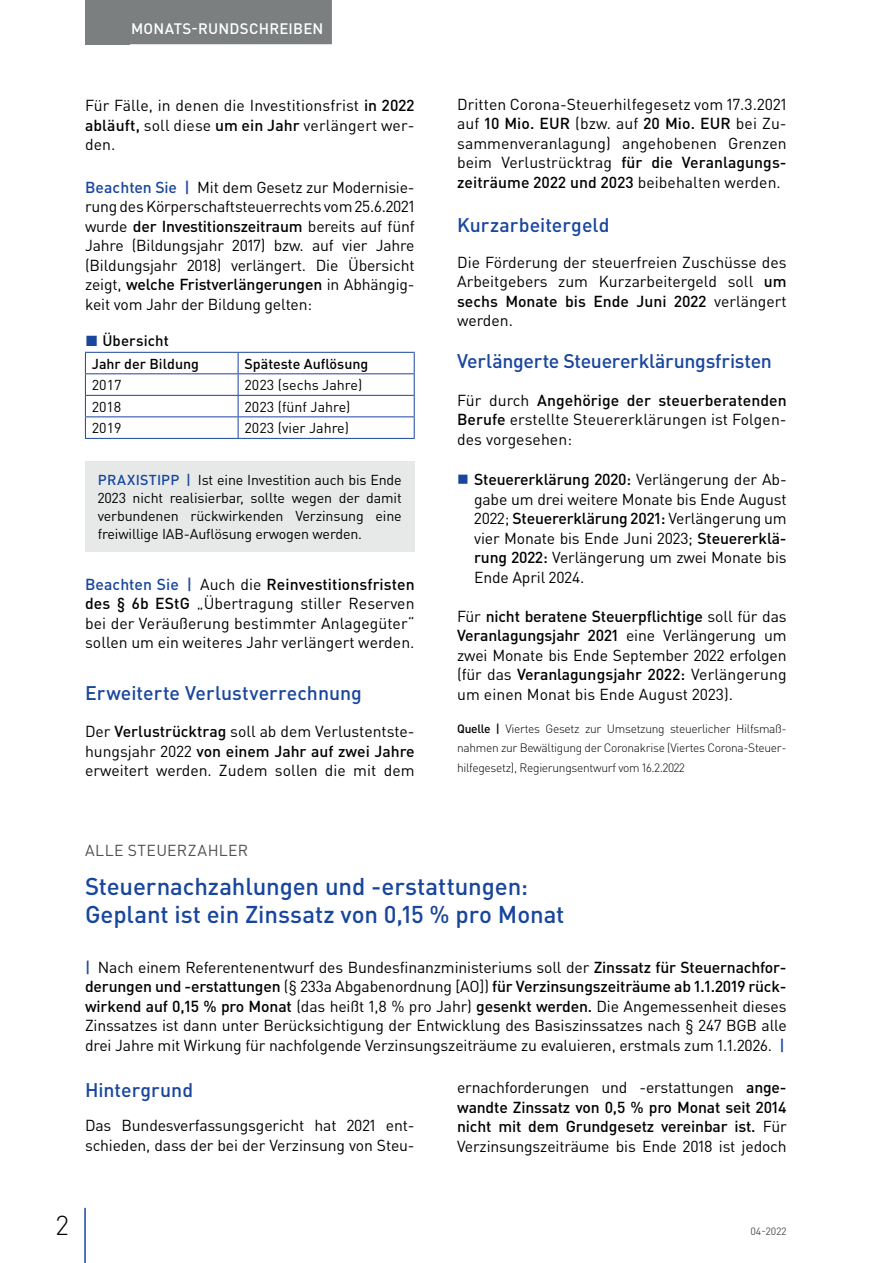
<style>
.page{position:relative;width:893px;height:1263px;background:#fff}
.page>*{position:absolute;margin:0;border:0;box-sizing:border-box;transform-origin:0 0}
.t1{font:300 27px "DIN Pro";color:#000002}
.t2{font:500 24px/28.5px "DIN Pro";letter-spacing:-.005em;color:#18469d}
.t3{font:500 19.5px "DIN Pro";color:#18469d}
.t4{font:15.75px/19.5px "DIN Pro";letter-spacing:-.005em;color:#000002;text-align:justify}
.t5{font:500 15.75px/19.5px "DIN Pro";letter-spacing:-.01em;color:#000002;text-align:justify}
.t6{font:15.75px "DIN Pro";letter-spacing:.025em;color:#4f5152}
.t7{font:500 15px "DIN Pro";letter-spacing:.015em;color:#fff}
.t8{font:500 15px "DIN Pro";letter-spacing:.005em;color:#000002}
.t9{font:14.25px/18px "DIN Pro";letter-spacing:-.01em;color:#000002;text-align:justify}
.t10{font:500 14.25px "DIN Pro";color:#000002}
.t11{font:300 12px/19.5px "DIN Pro";letter-spacing:-.025em;color:#000002;text-align:justify}
.t12{font:10.5px "DIN Pro";color:#4f5152}
.s1{font-weight:500}
.s2{font-weight:500;color:#18469d}
.s3{color:#18469d}
.s4{font-weight:400}
</style>
<div class="page">
<div style="left:85px;top:0;width:45px;height:44px;background:#7c7f7f"></div>
<hr style="left:84px;top:1208px;width:2px;height:55px;background:#18469d">
<div style="left:122px;top:0;width:210px;height:44px;background:#7c7f7f"></div>
<hr style="left:85px;top:438px;width:153px;height:1px;background:#18469d">
<hr style="left:238px;top:438px;width:177px;height:1px;background:#18469d">
<svg style="left:85px;top:352px;width:330px;height:86px"></svg>
<div style="left:85px;top:461px;width:330px;height:90px;background:#e6e9e8"></div>
<p class="t7" style="left:131px;top:18px;width:194px">MONATS-RUNDSCHREIBEN</p>
<p class="t4" style="left:85px;top:95px;width:331px">Für Fälle, in denen die Investitionsfrist <span class="s1">in 2022 abläuft,</span> soll diese <span class="s1">um ein Jahr</span> verlängert wer&shy;den.</p>
<p class="t4" style="left:85px;top:177px;width:331px"><span class="s2">Beachten Sie |</span> Mit dem Gesetz zur Modernisie&shy;rung des Körperschaftsteuerrechts vom 25.6.2021 wurde <span class="s1">der Investitionszeitraum</span> bereits auf fünf Jahre (Bildungsjahr 2017) bzw. auf vier Jahre (Bildungsjahr 2018) verlängert. Die Übersicht zeigt, <span class="s1">welche Fristverlängerungen</span> in Abhängig&shy;keit vom Jahr der Bildung gelten:</p>
<p class="t8" style="left:85px;top:331px;width:85px"><span class="s3">◼</span> Übersicht</p>
<p class="t10" style="left:92px;top:354px;width:109px">Jahr der Bildung</p>
<p class="t10" style="left:244px;top:354px;width:125px">Späteste Auflösung</p>
<p class="t9" style="left:92px;top:375px;width:31px">2017</p>
<p class="t9" style="left:244px;top:375px;width:119px">2023 (sechs Jahre)</p>
<p class="t9" style="left:92px;top:397px;width:31px">2018</p>
<p class="t9" style="left:244px;top:397px;width:108px">2023 (fünf Jahre)</p>
<p class="t9" style="left:92px;top:418px;width:31px">2019</p>
<p class="t9" style="left:244px;top:418px;width:106px">2023 (vier Jahre)</p>
<p class="t9" style="left:98px;top:470px;width:306px"><span class="s2">PRAXISTIPP |</span> Ist eine Investition auch bis Ende 2023 nicht realisierbar, sollte wegen der damit verbundenen rückwirkenden Verzinsung eine freiwillige IAB-Auflösung erwogen werden.</p>
<p class="t4" style="left:85px;top:574px;width:331px"><span class="s2">Beachten Sie |</span> Auch die <span class="s1">Reinvestitionsfristen des § 6b EStG</span> „Übertragung stiller Reserven bei der Veräußerung bestimmter Anlagegüter“ sollen um ein weiteres Jahr verlängert werden.</p>
<p class="t3" style="left:85px;top:680px;width:278px">Erweiterte Verlustverrechnung</p>
<p class="t4" style="left:85px;top:721px;width:331px">Der <span class="s1">Verlustrücktrag</span> soll ab dem Verlustentste&shy;hungsjahr 2022 <span class="s1">von einem Jahr auf zwei Jahre </span>erweitert werden. Zudem sollen die mit dem</p>
<p class="t4" style="left:457px;top:94px;width:331px">Dritten Corona-Steuerhilfegesetz vom 17.3.2021 auf <span class="s1">10 Mio. EUR</span> (bzw. auf <span class="s1">20 Mio. EUR</span> bei Zu&shy;sammenveranlagung) angehobenen Grenzen beim Verlustrücktrag <span class="s1">für die Veranlagungs&shy;zeiträume 2022 und 2023</span> beibehalten werden.</p>
<p class="t3" style="left:457px;top:212px;width:154px">Kurzarbeitergeld</p>
<p class="t4" style="left:457px;top:252px;width:331px">Die Förderung der steuerfreien Zuschüsse des Arbeitgebers zum Kurzarbeitergeld soll <span class="s1">um sechs Monate bis Ende Juni 2022</span> verlängert werden.</p>
<p class="t3" style="left:457px;top:348px;width:316px">Verlängerte Steuererklärungsfristen</p>
<p class="t4" style="left:457px;top:390px;width:331px">Für durch <span class="s1">Angehörige der steuerberatenden Berufe</span> erstellte Steuererklärungen ist Folgen&shy;des vorgesehen:</p>
<p class="t4" style="left:474px;top:469px;width:314px"><span class="s1">Steuererklärung 2020:</span> Verlängerung der Ab&shy;gabe um drei weitere Monate bis Ende August 2022; <span class="s1">Steuererklärung 2021:</span> Verlängerung um vier Monate bis Ende Juni 2023; <span class="s1">Steuererklä&shy;rung 2022:</span> Verlängerung um zwei Monate bis Ende April 2024.</p>
<p class="t4" style="left:457px;top:606px;width:331px">Für <span class="s1">nicht beratene Steuerpflichtige</span> soll für das <span class="s1">Veranlagungsjahr 2021</span> eine Verlängerung um zwei Monate bis Ende September 2022 erfolgen (für das <span class="s1">Veranlagungsjahr 2022:</span> Verlängerung um einen Monat bis Ende August 2023).</p>
<p class="t11" style="left:457px;top:718px;width:331px"><span class="s1">Quelle |</span> Viertes Gesetz zur Umsetzung steuerlicher Hilfsmaß&shy;nahmen zur Bewältigung der Coronakrise (Viertes Corona-Steuer&shy;hilfegesetz), Regierungsentwurf vom 16.2.2022</p>
<p class="t6" style="left:85px;top:839px;width:165px">ALLE STEUERZAHLER</p>
<h2 class="t2" style="left:85px;top:871px;width:481px">Steuernachzahlungen und -erstattungen:<br>Geplant ist ein Zinssatz von 0,15 % pro Monat</h2>
<p class="t4" style="left:85px;top:957px;width:703px"><span class="s2">|</span> Nach einem Referentenentwurf des Bundesfinanzministeriums soll der <span class="s1">Zinssatz für Steuernachfor&shy;derungen und -erstattungen</span> (§ 233a Abgabenordnung [AO]) <span class="s1">für Verzinsungszeiträume ab 1.1.2019 rück&shy;wirkend auf 0,15 % pro Monat</span> (das heißt 1,8 % pro Jahr) <span class="s1">gesenkt werden.</span> Die Angemessenheit dieses Zinssatzes ist dann unter Berücksichtigung der Entwicklung des Basiszinssatzes nach § 247 BGB alle drei Jahre mit Wirkung für nachfolgende Verzinsungszeiträume zu evaluieren, erstmals zum 1.1.2026. <span class="s2">|</span></p>
<p class="t3" style="left:85px;top:1077px;width:110px">Hintergrund</p>
<p class="t4" style="left:85px;top:1115px;width:331px">Das Bundesverfassungsgericht hat 2021 ent&shy;schieden, dass der bei der Verzinsung von Steu-</p>
<p class="t5" style="left:457px;top:1077px;width:331px"><span class="s4">ernachforderungen und -erstattungen</span> ange&shy;wandte Zinssatz von 0,5 % pro Monat seit 2014 nicht mit dem Grundgesetz vereinbar ist. <span class="s4">Für Verzinsungszeiträume bis Ende 2018 ist jedoch</span></p>
<h1 class="t1" style="left:56px;top:1207px;width:14px">2</h1>
<p class="t12" style="left:750px;top:1224px;width:38px">04-2022</p>
</div>
